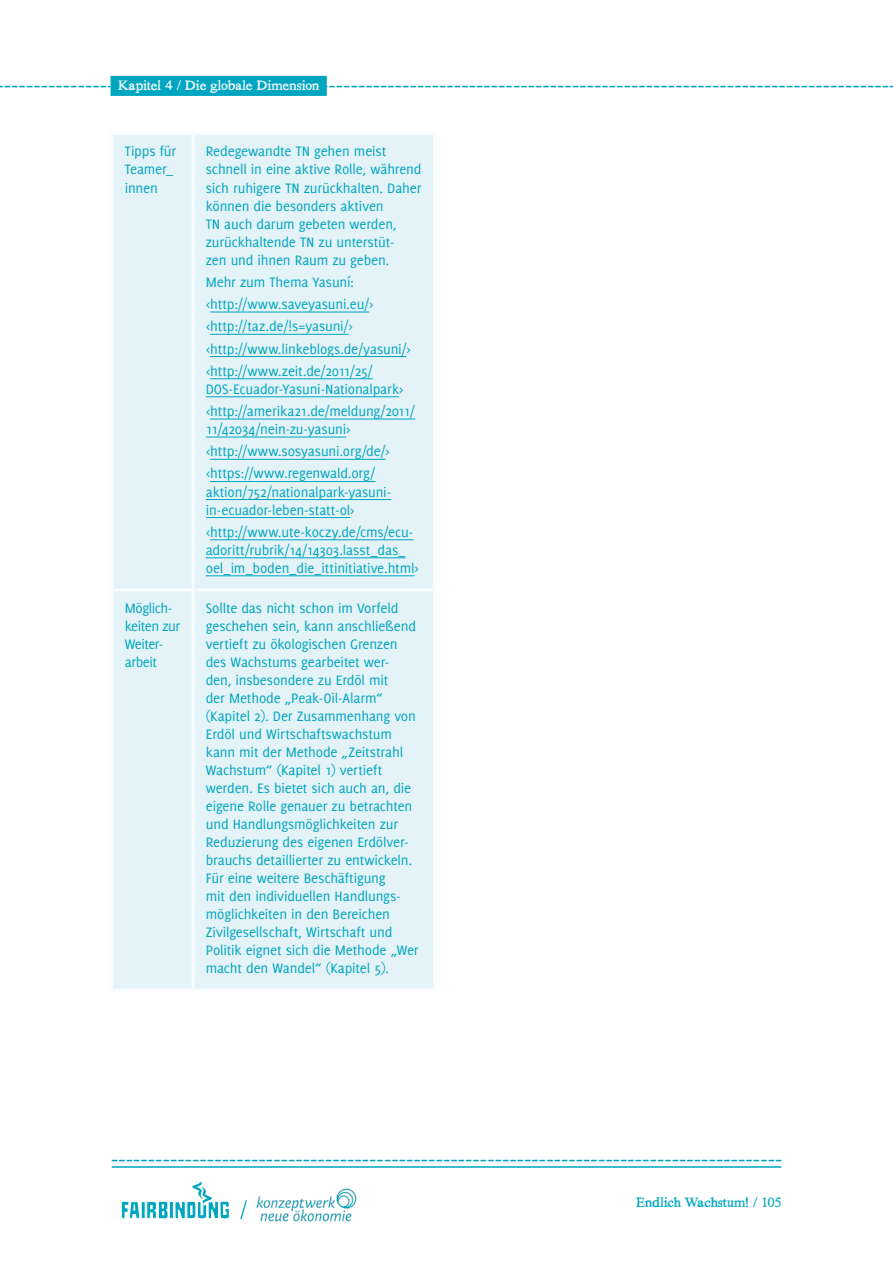
<style>
.page{position:relative;width:893px;height:1263px;background:#fff}
.page>*{position:absolute;margin:0;border:0;box-sizing:border-box;transform-origin:0 0}
.t1{font:15px/18px "Delicious";letter-spacing:-.01em;color:#00a5c0}
.t2{font:15px/18px "Delicious";letter-spacing:-.035em;color:#00a5c0}
.t3{font:14.4px "Hand TIMES";letter-spacing:-.015em;color:#f6fbfc}
.t4{font:14.4px "Hand TIMES";letter-spacing:-.025em;color:#00a5c0}
</style>
<div class="page">
<div style="left:111px;top:76px;width:216px;height:20px;background:#00a5c0"></div>
<hr style="left:112px;top:1166px;width:669px;height:2px;background:#00a5c0">
<svg style="left:121px;top:1181px;width:109px;height:38px"></svg>
<img style="left:240px;top:1188px;width:117px;height:34px">
<svg style="left:240px;top:1200px;width:7px;height:19px"></svg>
<div style="left:114px;top:135px;width:319px;height:853px;background:#e3f3f7"></div>
<hr style="left:114px;top:588px;width:78px;height:3px;background:#f6fbfc">
<hr style="left:195px;top:588px;width:238px;height:3px;background:#f6fbfc">
<hr style="left:111px;top:132px;width:82px;height:3px;background:#f8fcfd">
<hr style="left:111px;top:135px;width:3px;height:455px;background:#f8fcfd">
<hr style="left:193px;top:132px;width:243px;height:3px;background:#f8fcfd">
<hr style="left:192px;top:135px;width:3px;height:455px;background:#f8fcfd">
<hr style="left:433px;top:135px;width:3px;height:455px;background:#f8fcfd">
<hr style="left:111px;top:590px;width:3px;height:398px;background:#f8fcfd">
<hr style="left:192px;top:590px;width:3px;height:398px;background:#f8fcfd">
<hr style="left:433px;top:590px;width:3px;height:398px;background:#f8fcfd">
<hr style="left:111px;top:988px;width:82px;height:3px;background:#f8fcfd">
<hr style="left:193px;top:988px;width:243px;height:3px;background:#f8fcfd">
<hr style="left:210px;top:312px;width:159px;height:1px;background:#00a5c0">
<hr style="left:210px;top:334px;width:138px;height:1px;background:#00a5c0">
<hr style="left:210px;top:356px;width:196px;height:1px;background:#00a5c0">
<hr style="left:210px;top:378px;width:163px;height:1px;background:#00a5c0">
<hr style="left:206px;top:396px;width:193px;height:1px;background:#00a5c0">
<hr style="left:210px;top:419px;width:205px;height:1px;background:#00a5c0">
<hr style="left:206px;top:437px;width:140px;height:1px;background:#00a5c0">
<hr style="left:210px;top:459px;width:175px;height:1px;background:#00a5c0">
<hr style="left:210px;top:481px;width:166px;height:1px;background:#00a5c0">
<hr style="left:206px;top:499px;width:185px;height:1px;background:#00a5c0">
<hr style="left:206px;top:517px;width:144px;height:1px;background:#00a5c0">
<hr style="left:210px;top:539px;width:203px;height:1px;background:#00a5c0">
<hr style="left:206px;top:557px;width:199px;height:1px;background:#00a5c0">
<hr style="left:206px;top:575px;width:209px;height:1px;background:#00a5c0">
<p class="t3" style="left:118px;top:77px;width:203px">Kapitel 4 / Die globale Dimension</p>
<p class="t1" style="left:125px;top:142px;width:53px">Tipps für<br>Teamer_ innen</p>
<p class="t1" style="left:206px;top:142px;width:217px">Redegewandte TN gehen meist schnell in eine aktive Rolle, während sich ruhigere TN zurückhalten. Daher können die besonders aktiven<br>TN auch darum gebeten werden, zurückhaltende TN zu unterstüt-<br>zen und ihnen Raum zu geben.</p>
<p class="t1" style="left:206px;top:271px;width:207px;line-height:22.2px">Mehr zum Thema Yasuní: &lt;http://www.saveyasuni.eu/&gt; &lt;http://taz.de/!s=yasuni/&gt; &lt;http://www.linkeblogs.de/yasuni/&gt; &lt;http://www.zeit.de/2011/25/</p>
<p class="t1" style="left:206px;top:378px;width:211px;line-height:22.2px">DOS-Ecuador-Yasuni-Nationalpark&gt; &lt;http://amerika21.de/meldung/2011/</p>
<p class="t1" style="left:206px;top:418px;width:186px;line-height:22.2px">11/42034/nein-zu-yasuni&gt; &lt;http://www.sosyasuni.org/de/&gt; &lt;https://www.regenwald.org/</p>
<p class="t1" style="left:206px;top:482px;width:187px">aktion/752/nationalpark-yasuni&shy;in-ecuador-leben-statt-ol&gt;</p>
<p class="t1" style="left:206px;top:523px;width:215px">&lt;http://www.ute-koczy.de/cms/ecu&shy;adoritt/rubrik/14/14303.lasst_das_ oel_im_boden_die_ittinitiative.html&gt;</p>
<p class="t2" style="left:125px;top:599px;width:57px">Möglich&shy;keiten zur<br>Weiter&shy;arbeit</p>
<p class="t1" style="left:206px;top:599px;width:214px">Sollte das nicht schon im Vorfeld geschehen sein, kann anschließend vertieft zu ökologischen Grenzen des Wachstums gearbeitet wer&shy;den, insbesondere zu Erdöl mit<br>der Methode „Peak-Oil-Alarm“ (Kapitel 2). Der Zusammenhang von Erdöl und Wirtschaftswachstum kann mit der Methode „Zeitstrahl Wachstum“ (Kapitel 1) vertieft werden. Es bietet sich auch an, die eigene Rolle genauer zu betrachten und Handlungsmöglichkeiten zur Reduzierung des eigenen Erdölver&shy;brauchs detaillierter zu entwickeln.<br>Für eine weitere Beschäftigung<br>mit den individuellen Handlungs&shy;möglichkeiten in den Bereichen Zivilgesellschaft, Wirtschaft und Politik eignet sich die Methode „Wer macht den Wandel“ (Kapitel 5).</p>
<p class="t4" style="left:636px;top:1194px;width:147px">Endlich Wachstum! / 105</p>
</div>
